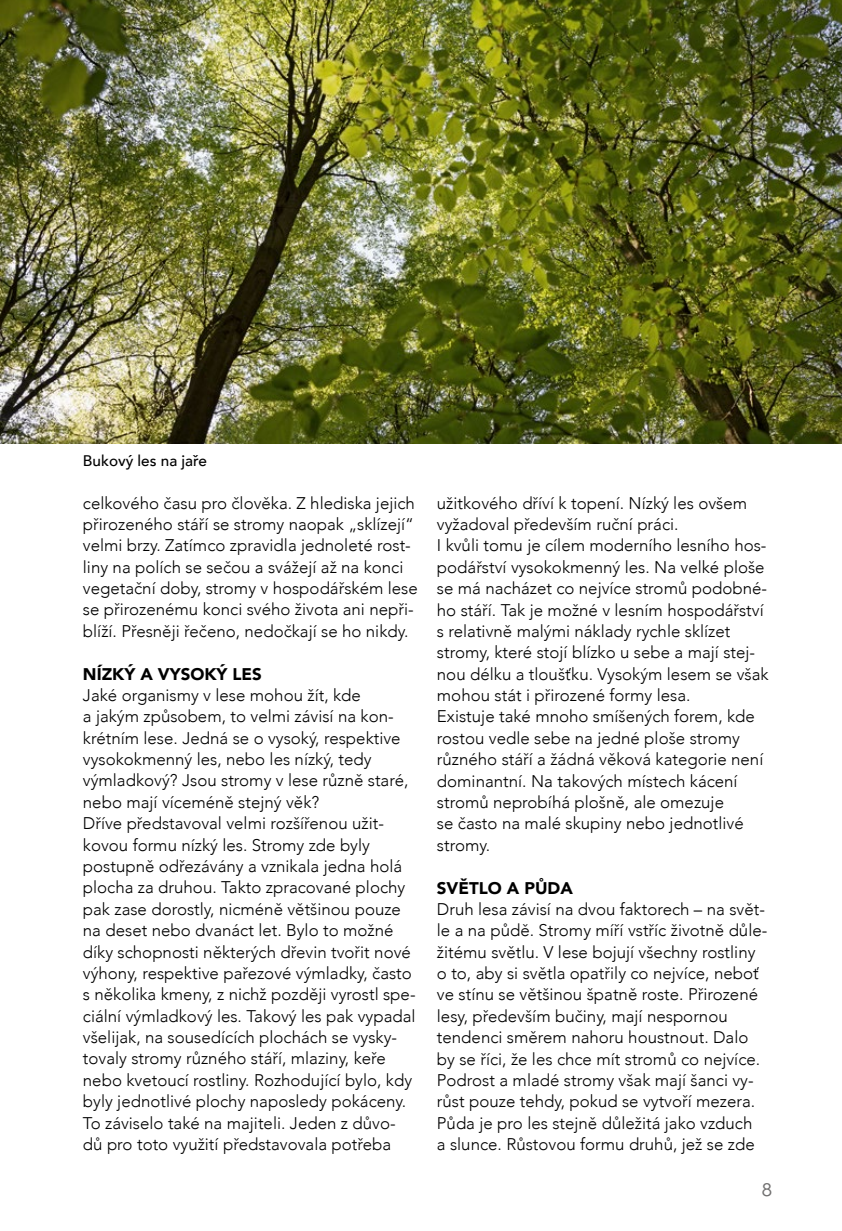
<style>
.page{position:relative;width:842px;height:1231px;background:#fff}
.page>*{position:absolute;margin:0;border:0;box-sizing:border-box;transform-origin:0 0}
.t1{font:300 16.88px/21.4px "Avenir";color:#000}
.t2{font:900 16.88px "Avenir";color:#000}
.t3{font:16.88px "Dunbar Low";color:#706f6f}
.t4{font:500 15.3px "Avenir";color:#000}
</style>
<div class="page">
<img style="left:0;top:0;width:842px;height:443px">
<p class="t4" style="left:83px;top:447px;width:126px">Bukový les na jaře</p>
<p class="t1" style="left:83px;top:492px;width:336px">celkového času pro člověka. Z hlediska jejich přirozeného stáří se stromy naopak „sklízejí“ velmi brzy. Zatímco zpravidla jednoleté rost&shy;liny na polích se sečou a svážejí až na konci vegetační doby, stromy v hospodářském lese se přirozenému konci svého života ani nepři&shy;blíží. Přesněji řečeno, nedočkají se ho nikdy.</p>
<p class="t2" style="left:83px;top:659px;width:181px">NÍZKÝ A VYSOKÝ LES</p>
<p class="t1" style="left:83px;top:684px;width:334px">Jaké organismy v lese mohou žít, kde<br>a jakým způsobem, to velmi závisí na kon&shy;krétním lese. Jedná se o vysoký, respektive vysokokmenný les, nebo les nízký, tedy výmladkový? Jsou stromy v lese různě staré, nebo mají víceméně stejný věk?<br>Dříve představoval velmi rozšířenou užit&shy;kovou formu nízký les. Stromy zde byly postupně odřezávány a vznikala jedna holá plocha za druhou. Takto zpracované plochy pak zase dorostly, nicméně většinou pouze na deset nebo dvanáct let. Bylo to možné díky schopnosti některých dřevin tvořit nové výhony, respektive pařezové výmladky, často s několika kmeny, z nichž později vyrostl spe&shy;ciální výmladkový les. Takový les pak vypadal všelijak, na sousedících plochách se vysky&shy;tovaly stromy různého stáří, mlaziny, keře nebo kvetoucí rostliny. Rozhodující bylo, kdy byly jednotlivé plochy naposledy pokáceny.<br>To záviselo také na majiteli. Jeden z důvo&shy;dů pro toto využití představovala potřeba</p>
<p class="t1" style="left:437px;top:492px;width:333px">užitkového dříví k topení. Nízký les ovšem vyžadoval především ruční práci.<br>I kvůli tomu je cílem moderního lesního hos&shy;podářství vysokokmenný les. Na velké ploše se má nacházet co nejvíce stromů podobné&shy;ho stáří. Tak je možné v lesním hospodářství s relativně malými náklady rychle sklízet stromy, které stojí blízko u sebe a mají stej&shy;nou délku a tloušťku. Vysokým lesem se však mohou stát i přirozené formy lesa.<br>Existuje také mnoho smíšených forem, kde rostou vedle sebe na jedné ploše stromy různého stáří a žádná věková kategorie není dominantní. Na takových místech kácení stromů neprobíhá plošně, ale omezuje<br>se často na malé skupiny nebo jednotlivé stromy.</p>
<p class="t2" style="left:437px;top:873px;width:137px">SVĚTLO A PŮDA</p>
<p class="t1" style="left:437px;top:898px;width:332px">Druh lesa závisí na dvou faktorech – na svět&shy;le a na půdě. Stromy míří vstříc životně důle&shy;žitému světlu. V lese bojují všechny rostliny o to, aby si světla opatřily co nejvíce, neboť ve stínu se většinou špatně roste. Přirozené lesy, především bučiny, mají nespornou tendenci směrem nahoru houstnout. Dalo by se říci, že les chce mít stromů co nejvíce.<br>Podrost a mladé stromy však mají šanci vy&shy;růst pouze tehdy, pokud se vytvoří mezera.<br>Půda je pro les stejně důležitá jako vzduch<br>a slunce. Růstovou formu druhů, jež se zde</p>
<p class="t3" style="left:762px;top:1177px;width:11px">8</p>
</div>
